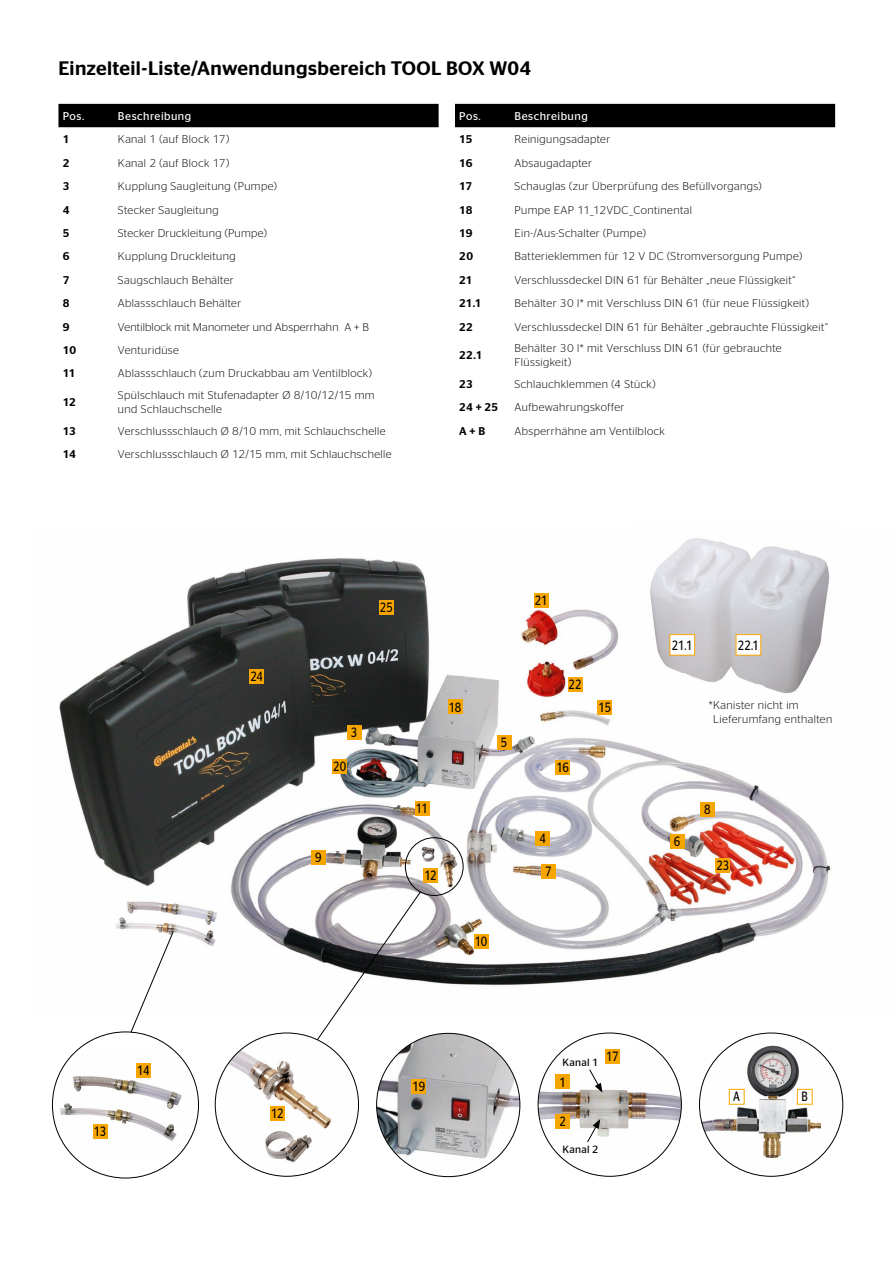
<style>
.page{position:relative;width:893px;height:1263px;background:#fff}
.page>*{position:absolute;margin:0;border:0;box-sizing:border-box;transform-origin:0 0}
.t1{font:500 19.5px "Continental Stag Sans";letter-spacing:.015em;color:#000}
.t2{font:13.5px "Continental Stag Sans";letter-spacing:-.035em;color:#000;scale:.8 1}
.t3{font:300 11.25px/14.2px "Continental Stag Sans";letter-spacing:.035em;color:#000}
.t4{font:500 11.25px "Continental Stag Sans";letter-spacing:-.005em;color:#000}
.t5{font:300 11.25px "Continental Stag Sans";letter-spacing:.015em;color:#000}
.t6{font:11.25px "Continental Stag Sans";letter-spacing:.045em;color:#fff}
.t7{font:10.5px "Continental Stag Sans";letter-spacing:.025em;color:#000}
</style>
<div class="page">
<img style="left:538px;top:1053px;width:143px;height:105px">
<img style="left:59px;top:558px;width:772px;height:428px">
<div style="left:58px;top:104px;width:381px;height:23px;background:#000"></div>
<div style="left:497px;top:735px;width:14px;height:15px;background:#f7a600"></div>
<div style="left:670px;top:834px;width:15px;height:15px;background:#f7a600"></div>
<div style="left:541px;top:864px;width:15px;height:15px;background:#f7a600"></div>
<div style="left:311px;top:850px;width:15px;height:15px;background:#f7a600"></div>
<div style="left:474px;top:934px;width:14px;height:15px;background:#f7a600"></div>
<div style="left:415px;top:800px;width:14px;height:15px;background:#f7a600"></div>
<div style="left:555px;top:1114px;width:15px;height:15px;background:#f7a600"></div>
<div style="left:535px;top:831px;width:15px;height:15px;background:#f7a600"></div>
<div style="left:700px;top:802px;width:15px;height:15px;background:#f7a600"></div>
<div style="left:347px;top:725px;width:14px;height:15px;background:#f7a600"></div>
<img style="left:215px;top:1033px;width:143px;height:143px;border-radius:72px">
<img style="left:377px;top:1033px;width:143px;height:143px;border-radius:72px">
<img style="left:699px;top:1034px;width:144px;height:140px">
<img style="left:53px;top:1046px;width:144px;height:109px">
<div style="left:555px;top:1074px;width:15px;height:15px;background:#f7a600"></div>
<svg style="left:589px;top:1069px;width:13px;height:24px"></svg>
<svg style="left:586px;top:1119px;width:14px;height:24px"></svg>
<div style="left:270px;top:1106px;width:15px;height:15px;background:#f7a600"></div>
<svg style="left:316px;top:890px;width:106px;height:151px"></svg>
<div style="left:405px;top:837px;width:58px;height:59px;border:1px solid #000;border-radius:50%"></div>
<div style="left:423px;top:868px;width:15px;height:15px;background:#f7a600"></div>
<div style="left:93px;top:1124px;width:15px;height:15px;background:#f7a600"></div>
<div style="left:136px;top:1062px;width:15px;height:15px;background:#f7a600"></div>
<div style="left:597px;top:700px;width:15px;height:15px;background:#f7a600"></div>
<div style="left:555px;top:760px;width:15px;height:14px;background:#f7a600"></div>
<div style="left:605px;top:1049px;width:15px;height:15px;background:#f7a600"></div>
<div style="left:448px;top:699px;width:14px;height:15px;background:#f7a600"></div>
<div style="left:411px;top:1079px;width:15px;height:15px;background:#f7a600"></div>
<div style="left:332px;top:759px;width:15px;height:15px;background:#f7a600"></div>
<div style="left:534px;top:593px;width:15px;height:15px;background:#f7a600"></div>
<div style="left:568px;top:677px;width:15px;height:15px;background:#f7a600"></div>
<div style="left:715px;top:858px;width:15px;height:15px;background:#f7a600"></div>
<div style="left:249px;top:669px;width:15px;height:15px;background:#f7a600"></div>
<div style="left:379px;top:600px;width:15px;height:14px;background:#f7a600"></div>
<div style="left:729px;top:1089px;width:15px;height:15px;background:#fff"></div>
<div style="left:729px;top:1089px;width:15px;height:15px;border:1px solid #f7a600"></div>
<div style="left:797px;top:1089px;width:15px;height:15px;background:#fff"></div>
<div style="left:797px;top:1089px;width:16px;height:15px;border:1px solid #f7a600"></div>
<div style="left:455px;top:104px;width:380px;height:23px;background:#000"></div>
<img style="left:636px;top:538px;width:195px;height:170px">
<svg style="left:130px;top:930px;width:44px;height:103px"></svg>
<div style="left:670px;top:635px;width:25px;height:20px;background:#fff"></div>
<div style="left:669px;top:634px;width:26px;height:21px;border:1px solid #f7a600"></div>
<div style="left:736px;top:635px;width:25px;height:20px;background:#fff"></div>
<div style="left:736px;top:634px;width:25px;height:21px;border:1px solid #f7a600"></div>
<h1 class="t1" style="left:58px;top:57px;width:474px">Einzelteil-Liste/Anwendungsbereich TOOL BOX W04</h1>
<p class="t6" style="left:63px;top:110px;width:23px">Pos.</p>
<p class="t6" style="left:118px;top:110px;width:75px">Beschreibung</p>
<p class="t4" style="left:63px;top:133px;width:8px">1</p>
<p class="t3" style="left:118px;top:132px;width:113px">Kanal 1 (auf Block 17)</p>
<p class="t4" style="left:63px;top:156px;width:8px">2</p>
<p class="t3" style="left:118px;top:156px;width:113px">Kanal 2 (auf Block 17)</p>
<p class="t4" style="left:63px;top:180px;width:8px">3</p>
<p class="t3" style="left:118px;top:179px;width:160px">Kupplung Saugleitung (Pumpe)</p>
<p class="t4" style="left:63px;top:203px;width:8px">4</p>
<p class="t3" style="left:118px;top:202px;width:102px">Stecker Saugleitung</p>
<p class="t4" style="left:63px;top:227px;width:8px">5</p>
<p class="t3" style="left:118px;top:226px;width:150px">Stecker Druckleitung (Pumpe)</p>
<p class="t4" style="left:63px;top:250px;width:8px">6</p>
<p class="t3" style="left:118px;top:249px;width:119px">Kupplung Druckleitung</p>
<p class="t4" style="left:63px;top:273px;width:8px">7</p>
<p class="t3" style="left:118px;top:273px;width:117px">Saugschlauch Behälter</p>
<p class="t4" style="left:63px;top:297px;width:8px">8</p>
<p class="t3" style="left:118px;top:296px;width:125px">Ablassschlauch Behälter</p>
<p class="t4" style="left:63px;top:320px;width:8px">9</p>
<p class="t5" style="left:118px;top:320px;width:252px">Ventilblock mit Manometer und Absperrhahn A + B</p>
<p class="t4" style="left:63px;top:344px;width:15px">10</p>
<p class="t3" style="left:118px;top:343px;width:62px">Venturidüse</p>
<p class="t4" style="left:63px;top:367px;width:14px">11</p>
<p class="t3" style="left:118px;top:366px;width:255px">Ablassschlauch (zum Druckabbau am Ventilblock)</p>
<p class="t4" style="left:63px;top:396px;width:15px">12</p>
<p class="t3" style="left:118px;top:388px;width:258px">Spülschlauch mit Stufenadapter Ø 8/10/12/15 mm und Schlauchschelle</p>
<p class="t4" style="left:63px;top:424px;width:15px">13</p>
<p class="t3" style="left:118px;top:424px;width:269px">Verschlussschlauch Ø 8/10 mm, mit Schlauchschelle</p>
<p class="t4" style="left:63px;top:448px;width:15px">14</p>
<p class="t3" style="left:118px;top:447px;width:275px">Verschlussschlauch Ø 12/15 mm, mit Schlauchschelle</p>
<p class="t6" style="left:459px;top:110px;width:23px">Pos.</p>
<p class="t6" style="left:514px;top:110px;width:75px">Beschreibung</p>
<p class="t4" style="left:459px;top:133px;width:15px">15</p>
<p class="t3" style="left:514px;top:132px;width:97px">Reinigungsadapter</p>
<p class="t4" style="left:459px;top:156px;width:15px">16</p>
<p class="t3" style="left:514px;top:156px;width:79px">Absaugadapter</p>
<p class="t4" style="left:459px;top:180px;width:15px">17</p>
<p class="t3" style="left:514px;top:179px;width:248px">Schauglas (zur Überprüfung des Befüllvorgangs)</p>
<p class="t4" style="left:459px;top:203px;width:15px">18</p>
<p class="t3" style="left:514px;top:202px;width:179px">Pumpe EAP 11_12VDC_Continental</p>
<p class="t4" style="left:459px;top:227px;width:15px">19</p>
<p class="t3" style="left:514px;top:226px;width:133px">Ein-/Aus-Schalter (Pumpe)</p>
<p class="t4" style="left:459px;top:250px;width:15px">20</p>
<p class="t3" style="left:514px;top:249px;width:289px">Batterieklemmen für 12 V DC (Stromversorgung Pumpe)</p>
<p class="t4" style="left:459px;top:273px;width:15px">21</p>
<p class="t3" style="left:514px;top:273px;width:282px">Verschlussdeckel DIN 61 für Behälter „neue Flüssigkeit“</p>
<p class="t4" style="left:459px;top:297px;width:24px">21.1</p>
<p class="t3" style="left:514px;top:296px;width:296px">Behälter 30 l* mit Verschluss DIN 61 (für neue Flüssigkeit)</p>
<p class="t4" style="left:459px;top:320px;width:15px">22</p>
<p class="t3" style="left:514px;top:319px;width:315px">Verschlussdeckel DIN 61 für Behälter „gebrauchte Flüssigkeit“</p>
<p class="t4" style="left:459px;top:349px;width:25px">22.1</p>
<p class="t3" style="left:514px;top:341px;width:269px">Behälter 30 l* mit Verschluss DIN 61 (für gebrauchte<br>Flüssigkeit)</p>
<p class="t4" style="left:459px;top:378px;width:15px">23</p>
<p class="t3" style="left:514px;top:377px;width:143px">Schlauchklemmen (4 Stück)</p>
<p class="t4" style="left:459px;top:401px;width:41px">24 + 25</p>
<p class="t3" style="left:514px;top:400px;width:111px">Aufbewahrungskoffer</p>
<p class="t4" style="left:459px;top:424px;width:27px">A + B</p>
<p class="t3" style="left:514px;top:424px;width:152px">Absperrhähne am Ventilblock</p>
<p class="t2" style="left:94px;top:1124px;width:17px">13</p>
<p class="t2" style="left:137px;top:1062px;width:17px">14</p>
<p class="t2" style="left:250px;top:669px;width:17px">24</p>
<p class="t2" style="left:380px;top:599px;width:18px">25</p>
<p class="t2" style="left:351px;top:725px;width:10px">3</p>
<p class="t2" style="left:333px;top:759px;width:18px">20</p>
<p class="t2" style="left:315px;top:850px;width:10px">9</p>
<p class="t2" style="left:449px;top:699px;width:17px">18</p>
<p class="t2" style="left:416px;top:800px;width:17px">11</p>
<p class="t2" style="left:501px;top:735px;width:10px">5</p>
<p class="t2" style="left:424px;top:868px;width:17px">12</p>
<p class="t2" style="left:475px;top:934px;width:17px">10</p>
<p class="t2" style="left:535px;top:593px;width:17px">21</p>
<p class="t2" style="left:569px;top:676px;width:18px">22</p>
<p class="t2" style="left:599px;top:700px;width:17px">15</p>
<p class="t2" style="left:556px;top:759px;width:17px">16</p>
<p class="t2" style="left:539px;top:830px;width:10px">4</p>
<p class="t2" style="left:545px;top:864px;width:10px">7</p>
<p class="t2" style="left:271px;top:1106px;width:17px">12</p>
<p class="t2" style="left:413px;top:1079px;width:17px">19</p>
<p class="t7" style="left:563px;top:1056px;width:37px">Kanal 1</p>
<p class="t2" style="left:559px;top:1074px;width:10px">1</p>
<p class="t2" style="left:606px;top:1049px;width:17px">17</p>
<p class="t2" style="left:559px;top:1114px;width:10px">2</p>
<p class="t7" style="left:563px;top:1143px;width:37px">Kanal 2</p>
<p class="t2" style="left:672px;top:637px;width:27px">21.1</p>
<p class="t2" style="left:738px;top:637px;width:28px">22.1</p>
<p class="t3" style="left:713px;top:698px;width:121px;text-indent:-4px">*Kanister nicht im<br>Lieferumfang enthalten</p>
<p class="t2" style="left:674px;top:834px;width:10px">6</p>
<p class="t2" style="left:704px;top:802px;width:10px">8</p>
<p class="t2" style="left:716px;top:858px;width:18px">23</p>
<p class="t2" style="left:733px;top:1089px;width:10px">A</p>
<p class="t2" style="left:802px;top:1089px;width:9px">B</p>
</div>
